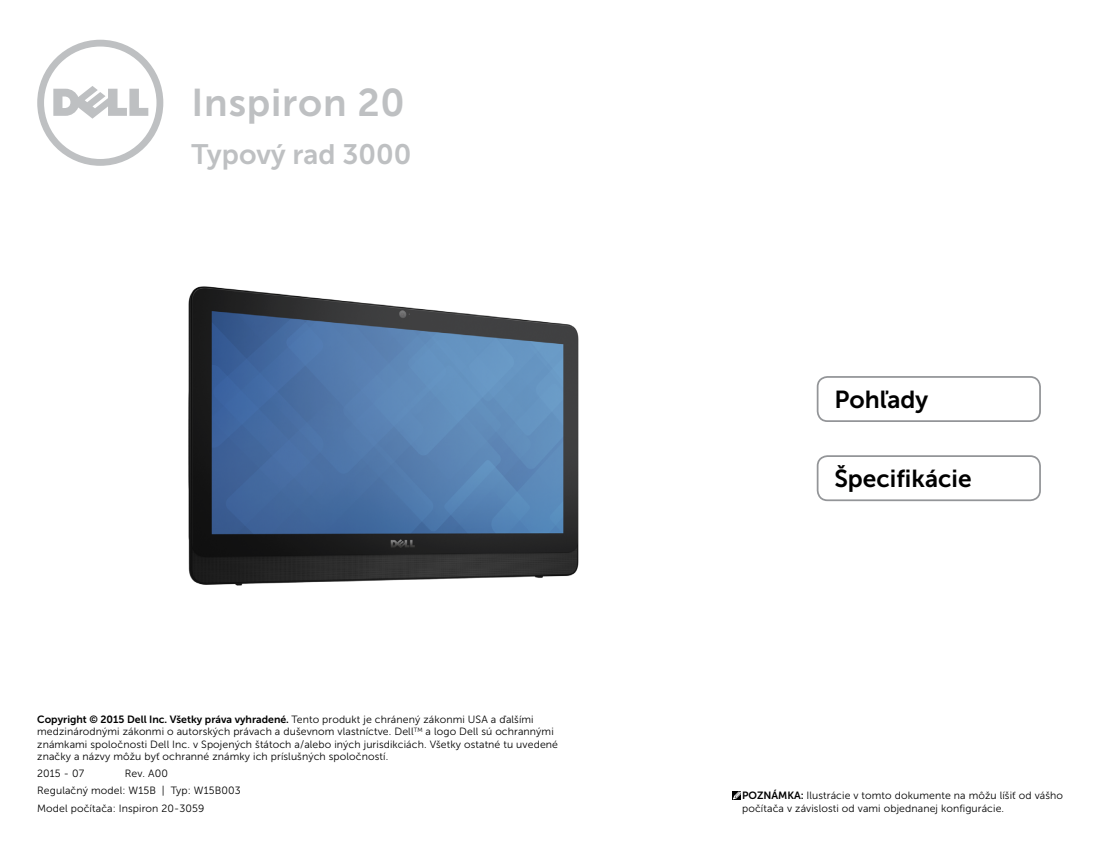
<style>
.page{position:relative;width:1117px;height:844px;background:#fff}
.page>*{position:absolute;margin:0;border:0;box-sizing:border-box;transform-origin:0 0}
.Brand{font:38.5px "Museo Sans For Dell 700";letter-spacing:.02em;color:#bec0c2}
.Model{font:28px "Museo Sans For Dell 700";color:#bec0c2}
.Cover_Title{font:24.5px "Museo Sans For Dell 700";color:#000}
.Legal_1{font:10.5px/12.2px "Museo Sans For Dell 300";letter-spacing:.01em;color:#000}
.Note_Legal{font:10.5px/12.2px "Museo Sans For Dell 300";letter-spacing:.01em;color:#000}
.s1{font-family:"Museo Sans For Dell 700"}
</style>
<div class="page">
<div style="left:816px;top:376px;width:224px;height:46px;border:2px solid #939598;border-radius:10px"></div>
<div style="left:816px;top:455px;width:224px;height:46px;border:2px solid #939598;border-radius:10px"></div>
<img style="left:188px;top:286px;width:391px;height:300px">
<svg style="left:37px;top:40px;width:126px;height:126px"></svg>
<div style="left:732px;top:791px;width:8px;height:9px;background:#000"></div>
<svg style="left:733px;top:791px;width:7px;height:8px"></svg>
<p class="Brand" style="left:191px;top:81px;width:215px">Inspiron 20</p>
<p class="Model" style="left:191px;top:139px;width:221px">Typový rad 3000</p>
<p class="Legal_1" style="left:37px;top:713px;width:522px"><span class="s1">Copyright © 2015 Dell Inc. Všetky práva vyhradené.</span> Tento produkt je chránený zákonmi USA a ďalšími medzinárodnými zákonmi o autorských právach a duševnom vlastníctve. Dell<sup>TM</sup> a logo Dell sú ochrannými známkami spoločnosti Dell Inc. v Spojených štátoch a/alebo iných jurisdikciách. Všetky ostatné tu uvedené značky a názvy môžu byť ochranné známky ich príslušných spoločností.</p>
<p class="Legal_1" style="left:37px;top:767px;width:48px">2015 - 07</p>
<p class="Legal_1" style="left:125px;top:767px;width:45px">Rev. A00</p>
<p class="Legal_1" style="left:37px;top:784px;width:205px">Regulačný model: W15B | Typ: W15B003</p>
<p class="Legal_1" style="left:37px;top:801px;width:169px">Model počítača: Inspiron 20-3059</p>
<p class="Cover_Title" style="left:834px;top:386px;width:95px">Pohľady</p>
<p class="Cover_Title" style="left:834px;top:465px;width:139px">Špecifikácie</p>
<p class="Note_Legal" style="left:742px;top:789px;width:322px"><span class="s1">POZNÁMKA:</span> Ilustrácie v tomto dokumente na môžu líšiť od vášho počítača v závislosti od vami objednanej konfigurácie.</p>
</div>
